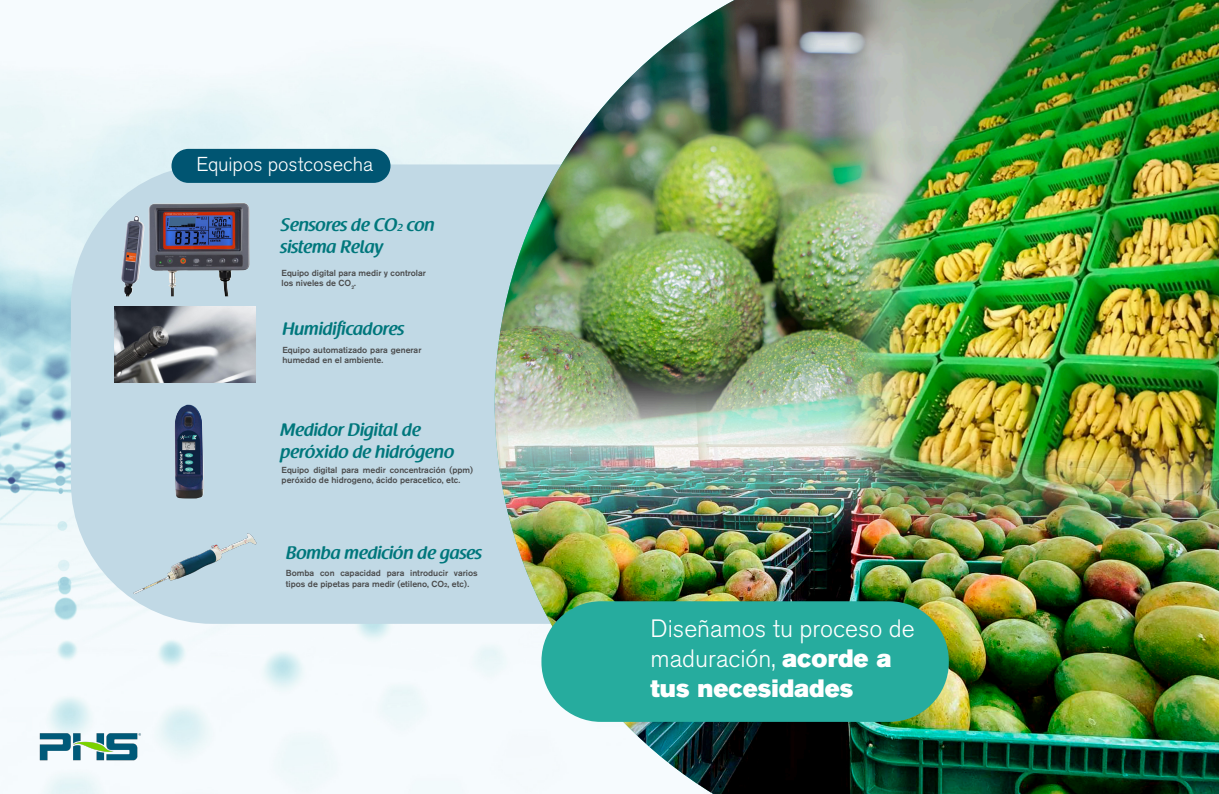
<style>
.page{position:relative;width:1219px;height:794px;background:#fff}
.page>*{position:absolute;margin:0;border:0;box-sizing:border-box;transform-origin:0 0}
.t1{font:300 24.9px/29.9px "Akzidenz Grotesk BQ";color:#fff}
.t2{font:300 20px "Akzidenz Grotesk BQ";color:#fff}
.t3{font:600 18px/21.6px "Raspoutine";color:#00777c}
.t4{font:500 8.7px/10.4px "Akzidenz Grotesk BQ";color:#4b4c4d}
.s1{font-size:10px}
.s2{font-size:6px}
.s3{font-family:"Akzidenz Grotesk BQ Super";font-weight:400}
</style>
<div class="page">
<img style="left:0;top:40px;width:495px;height:754px">
<div style="left:71px;top:164px;width:777px;height:460px;background:#c1d9e5;border-radius:142px"></div>
<img style="left:495px;top:0;width:724px;height:794px">
<div style="left:541px;top:601px;width:408px;height:121px;background:#26ac9e;border-radius:60px"></div>
<div style="left:171px;top:149px;width:219px;height:34px;background:#005572;border-radius:17px"></div>
<img style="left:37px;top:729px;width:105px;height:37px">
<img style="left:115px;top:307px;width:141px;height:76px">
<img style="left:174px;top:405px;width:30px;height:94px">
<img style="left:132px;top:533px;width:125px;height:75px">
<img style="left:121px;top:203px;width:129px;height:93px">
<p class="t2" style="left:197px;top:152px;width:178px">Equipos postcosecha</p>
<p class="t3" style="left:281px;top:215px;width:155px">Sensores de CO<span class="s1">2</span> con sistema Relay</p>
<p class="t4" style="left:282px;top:267px;width:146px">Equipo digital para medir y controlar</p>
<p class="t4" style="left:282px;top:278px;width:76px">los niveles de CO<sub>2</sub>.</p>
<p class="t3" style="left:282px;top:318px;width:123px">Humidificadores</p>
<p class="t4" style="left:283px;top:344px;width:140px">Equipo automatizado para generar humedad en el ambiente.</p>
<p class="t3" style="left:281px;top:420px;width:142px">Medidor Digital de</p>
<p class="t3" style="left:281px;top:441px;width:175px">peróxido de hidrógeno</p>
<p class="t4" style="left:282px;top:464px;width:193px">Equipo digital para medir concentración (ppm) peróxido de hidrogeno, ácido peracetico, etc.</p>
<p class="t3" style="left:286px;top:542px;width:197px">Bomba medición de gases</p>
<p class="t4" style="left:286px;top:567px;width:193px">Bomba con capacidad para introducir varios tipos de pipetas para medir (etileno, CO<span class="s2">2</span>, etc).</p>
<p class="t1" style="left:651px;top:614px;width:266px">Diseñamos tu proceso de maduración, <span class="s3">acorde a tus necesidades</span></p>
</div>
